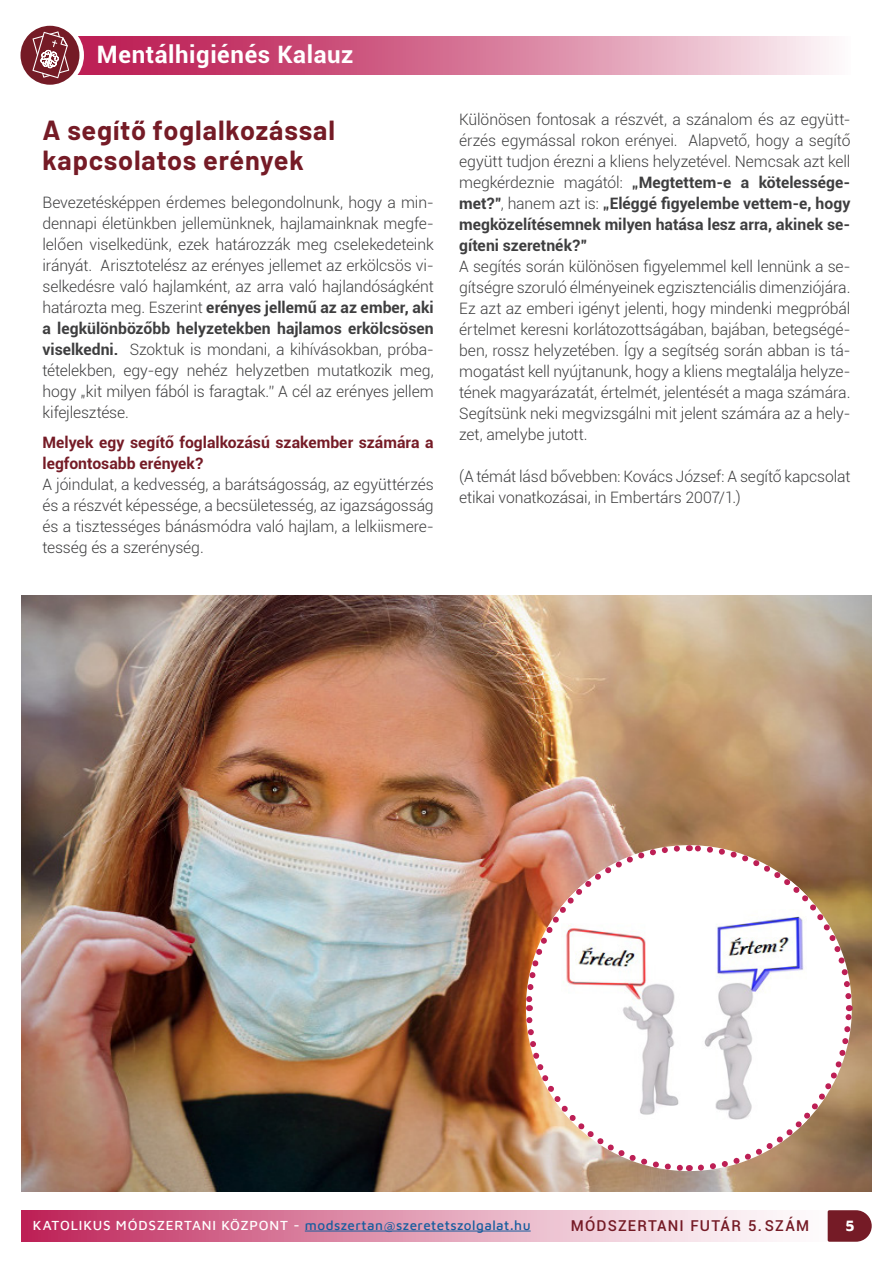
<style>
.page{position:relative;width:893px;height:1263px;background:#fff}
.page>*{position:absolute;margin:0;border:0;box-sizing:border-box;transform-origin:0 0}
.t1{font:700 27px/30px "Barlow";letter-spacing:.03em;color:#751b26}
.t2{font:700 24px "Roboto";letter-spacing:.025em;color:#fff}
.t3{font:300 15.75px/21px "Roboto";letter-spacing:-.01em;color:#3e3e3f;text-align:justify}
.t4{font:700 15.75px/21px "Roboto";color:#751b26}
.t5{font:700 15.75px "Maven Pro";color:#fff}
.t6{font:500 15px "Roboto";letter-spacing:.08em;color:#751b26}
.t7{font:500 13.5px "Maven Pro";letter-spacing:.035em;color:#175d9e}
.s1{font-weight:700}
.s2{color:#fff}
</style>
<div class="page">
<div style="left:21px;top:1210px;width:837px;height:32px;background:linear-gradient(to right,#be2a5e,#fff)"></div>
<hr style="left:305px;top:1231px;width:226px;height:1px;background:#175d9e">
<svg style="left:828px;top:1210px;width:44px;height:32px"></svg>
<img style="left:21px;top:595px;width:851px;height:596px">
<svg style="left:86px;top:36px;width:743px;height:39px;background:#d77999"></svg>
<svg style="left:20px;top:25px;width:66px;height:60px"></svg>
<img style="left:523px;top:842px;width:332px;height:332px">
<p class="t2" style="left:97px;top:37px;width:258px">Mentálhigiénés Kalauz</p>
<p class="t1" style="left:43px;top:113px;width:294px">A segítő foglalkozással kapcsolatos erények</p>
<p class="t3" style="left:43px;top:191px;width:393px">Bevezetésképpen érdemes belegondolnunk, hogy a min&shy;dennapi életünkben jellemünknek, hajlamainknak megfe&shy;lelően viselkedünk, ezek határozzák meg cselekedeteink irányát. Arisztotelész az erényes jellemet az erkölcsös vi&shy;selkedésre való hajlamként, az arra való hajlandóságként határozta meg. Eszerint <span class="s1">erényes jellemű az az ember, aki a legkülönbözőbb helyzetekben hajlamos erkölcsösen viselkedni.</span> Szoktuk is mondani, a kihívásokban, próba&shy;tételekben, egy-egy nehéz helyzetben mutatkozik meg, hogy „kit milyen fából is faragtak.” A cél az erényes jellem kifejlesztése.</p>
<p class="t4" style="left:43px;top:431px;width:393px">Melyek egy segítő foglalkozású szakember számára a legfontosabb erények?</p>
<p class="t3" style="left:43px;top:473px;width:393px">A jóindulat, a kedvesség, a barátságosság, az együttérzés és a részvét képessége, a becsületesség, az igazságosság és a tisztességes bánásmódra való hajlam, a lelkiismere&shy;tesség és a szerénység.</p>
<p class="t3" style="left:459px;top:108px;width:393px">Különösen fontosak a részvét, a szánalom és az együtt&shy;érzés egymással rokon erényei. Alapvető, hogy a segítő együtt tudjon érezni a kliens helyzetével. Nemcsak azt kell megkérdeznie magától: <span class="s1">„Megtettem-e a kötelessége&shy;met?”</span>, hanem azt is: <span class="s1">„Eléggé figyelembe vettem-e, hogy megközelítésemnek milyen hatása lesz arra, akinek se&shy;gíteni szeretnék?”</span></p>
<p class="t3" style="left:459px;top:255px;width:393px">A segítés során különösen figyelemmel kell lennünk a se&shy;gítségre szoruló élményeinek egzisztenciális dimenziójára.<br>Ez azt az emberi igényt jelenti, hogy mindenki megpróbál értelmet keresni korlátozottságában, bajában, betegségé&shy;ben, rossz helyzetében. Így a segítség során abban is tá&shy;mogatást kell nyújtanunk, hogy a kliens megtalálja helyze&shy;tének magyarázatát, értelmét, jelentését a maga számára.<br>Segítsünk neki megvizsgálni mit jelent számára az a hely&shy;zet, amelybe jutott.</p>
<p class="t3" style="left:459px;top:465px;width:393px">(A témát lásd bővebben: Kovács József: A segítő kapcsolat etikai vonatkozásai, in Embertárs 2007/1.)</p>
<p class="t7" style="left:33px;top:1216px;width:499px"><span class="s2">KATOLIKUS MÓDSZERTANI KÖZPONT -</span> modszertan@szeretetszolgalat.hu</p>
<p class="t6" style="left:571px;top:1215px;width:240px">MÓDSZERTANI FUTÁR 5. SZÁM</p>
<p class="t5" style="left:845px;top:1214px;width:11px">5</p>
</div>
